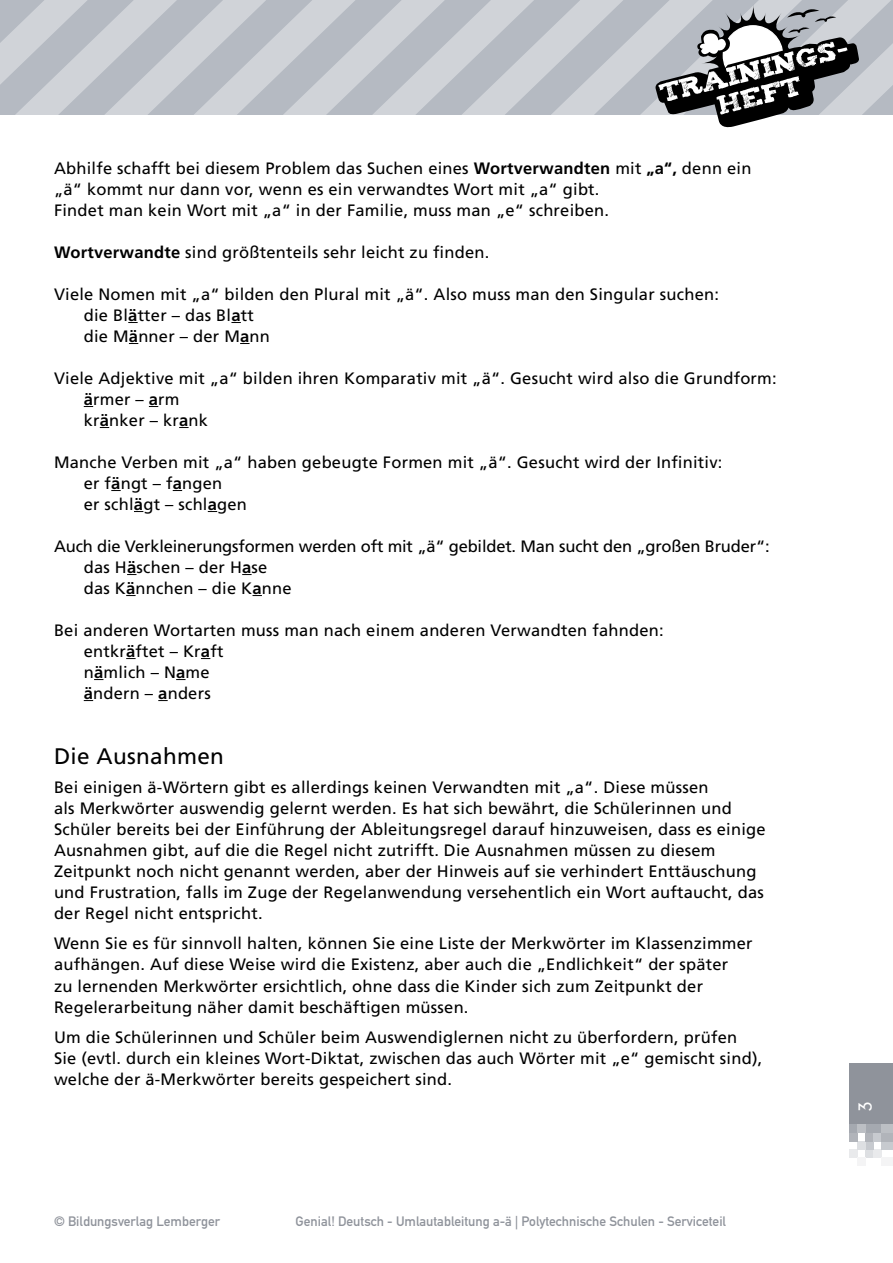
<style>
.page{position:relative;width:893px;height:1263px;background:#fff}
.page>*{position:absolute;margin:0;border:0;box-sizing:border-box;transform-origin:0 0}
.t1{font:22.5px "Frutiger LT Std";color:#000}
.t2{font:300 18px "DIN Neuzeit Grotesk";color:#fff}
.t3{font:16.5px/21px "Frutiger LT Std";letter-spacing:.015em;color:#000}
.t4{font:16.5px/21px "Frutiger LT Std";letter-spacing:-.01em;color:#000}
.t5{font:13.5px "DIN Mittelschrift";color:#8f939b}
.s1{font-weight:700}
</style>
<div class="page">
<div style="left:849px;top:1063px;width:44px;height:62px;background:#8f939b"></div>
<div style="left:865px;top:1149px;width:8px;height:8px;background:#dddfe2"></div>
<div style="left:873px;top:1149px;width:9px;height:8px;background:#e9eaec"></div>
<div style="left:849px;top:1149px;width:8px;height:8px;background:#e9eaec"></div>
<div style="left:865px;top:1141px;width:8px;height:8px;background:#c7cacf"></div>
<div style="left:882px;top:1141px;width:11px;height:8px;background:#c7cacf"></div>
<div style="left:857px;top:1141px;width:8px;height:8px;background:#dddfe2"></div>
<div style="left:865px;top:1133px;width:8px;height:8px;background:#b1b4ba"></div>
<div style="left:873px;top:1133px;width:9px;height:8px;background:#c7cacf"></div>
<div style="left:882px;top:1133px;width:11px;height:8px;background:#b1b4ba"></div>
<div style="left:849px;top:1133px;width:8px;height:8px;background:#b1b4ba"></div>
<div style="left:865px;top:1125px;width:8px;height:8px;background:#a5a9b0"></div>
<div style="left:873px;top:1125px;width:9px;height:8px;background:#a5a9b0"></div>
<div style="left:882px;top:1125px;width:11px;height:8px;background:#bcbfc4"></div>
<div style="left:849px;top:1125px;width:8px;height:8px;background:#a5a9b0"></div>
<div style="left:857px;top:1125px;width:8px;height:8px;background:#bcbfc4"></div>
<div style="left:857px;top:1157px;width:8px;height:8px;background:#f4f4f5"></div>
<div style="left:882px;top:1157px;width:11px;height:8px;background:#f4f4f5"></div>
<svg style="left:0;top:0;width:893px;height:128px;background:#bcbfc5"></svg>
<p class="t3" style="left:54px;top:158px;width:699px">Abhilfe schafft bei diesem Problem das Suchen eines <span class="s1">Wortverwandten</span> mit <span class="s1">„a“,</span> denn ein „ä“ kommt nur dann vor, wenn es ein verwandtes Wort mit „a“ gibt.<br>Findet man kein Wort mit „a“ in der Familie, muss man „e“ schreiben.</p>
<p class="t3" style="left:54px;top:242px;width:437px"><span class="s1">Wortverwandte</span> sind größtenteils sehr leicht zu finden.</p>
<p class="t3" style="left:84px;top:284px;width:637px;text-indent:-30px">Viele Nomen mit „a“ bilden den Plural mit „ä“. Also muss man den Singular suchen: die B l<span class="s1">ä</span>tter – das B l<span class="s1">a</span>tt<br>die M<span class="s1">ä</span>nner – der M<span class="s1">a</span>nn</p>
<p class="t3" style="left:84px;top:368px;width:694px;text-indent:-30px">Viele Adjektive mit „a“ bilden ihren Komparativ mit „ä“. Gesucht wird also die Grundform: <span class="s1">ä</span>rmer – <span class="s1">a</span>rm<br>kr<span class="s1">ä</span>nker – kr<span class="s1">a</span>nk</p>
<p class="t3" style="left:84px;top:452px;width:640px;text-indent:-30px">Manche Verben mit „a“ haben gebeugte Formen mit „ä“. Gesucht wird der I nfinitiv: er f<span class="s1">ä</span>ngt – f<span class="s1">a</span>ngen<br>er schl<span class="s1">ä</span>gt – schl<span class="s1">a</span>gen</p>
<p class="t4" style="left:84px;top:536px;width:687px;text-indent:-30px">Auch die Verkleinerungsformen werden oft mit „ä“ gebildet. Man sucht den „großen B ruder“: das H<span class="s1">ä</span>schen – der H<span class="s1">a</span>se<br>das K<span class="s1">ä</span>nnchen – die K<span class="s1">a</span>nne</p>
<p class="t3" style="left:84px;top:620px;width:581px;text-indent:-30px">Bei anderen Wortarten muss man nach einem anderen Verwandten fahnden: entkr<span class="s1">ä</span>ftet – Kr<span class="s1">a</span>ft<br>n<span class="s1">ä</span>mlich – N<span class="s1">a</span>me<br><span class="s1">ä</span>ndern – <span class="s1">a</span>nders</p>
<h1 class="t1" style="left:54px;top:743px;width:172px">Die Ausnahmen</h1>
<p class="t3" style="left:54px;top:777px;width:713px">Bei einigen ä-Wörtern gibt es allerdings keinen Verwandten mit „a“. Diese müssen<br>als Merkwörter auswendig gelernt werden. Es hat sich bewährt, die Schülerinnen und Schüler bereits bei der E inführung der Ableitungsregel darauf hinzuweisen, dass es einige Ausnahmen gibt, auf die die Regel nicht zutrifft. Die Ausnahmen müssen zu diesem Zeitpunkt noch nicht genannt werden, aber der Hinweis auf sie verhindert Enttäuschung und Frustration, falls im Zuge der Regelanwendung versehentlich ein Wort auftaucht, das der Regel nicht entspricht.</p>
<p class="t3" style="left:54px;top:933px;width:700px">Wenn Sie es für sinnvoll halten, können Sie eine Liste der Merkwörter im Klassenzimmer aufhängen. Auf diese Weise wird die Existenz, aber auch die „Endlichkeit“ der später<br>zu lernenden Merkwörter ersichtlich, ohne dass die Kinder sich zum Zeitpunkt der Regelerarbeitung näher damit beschäftigen müssen.</p>
<p class="t3" style="left:54px;top:1026px;width:710px">U m die Schülerinnen und Schüler beim Auswendiglernen nicht zu überfordern, prüfen<br>Sie (evtl. durch ein kleines Wort-Diktat, zwischen das auch Wörter mit „e“ gemischt sind), welche der ä-Merkwörter bereits gespeichert sind.</p>
<p class="t5" style="left:54px;top:1214px;width:168px">© Bildungsverlag Lemberger</p>
<p class="t5" style="left:296px;top:1214px;width:432px">Genial! Deutsch - Umlautableitung a-ä | Polytechnische Schulen - Serviceteil</p>
<p class="t2" style="left:855px;top:1111px;width:11px;rotate:-90deg">3</p>
</div>
